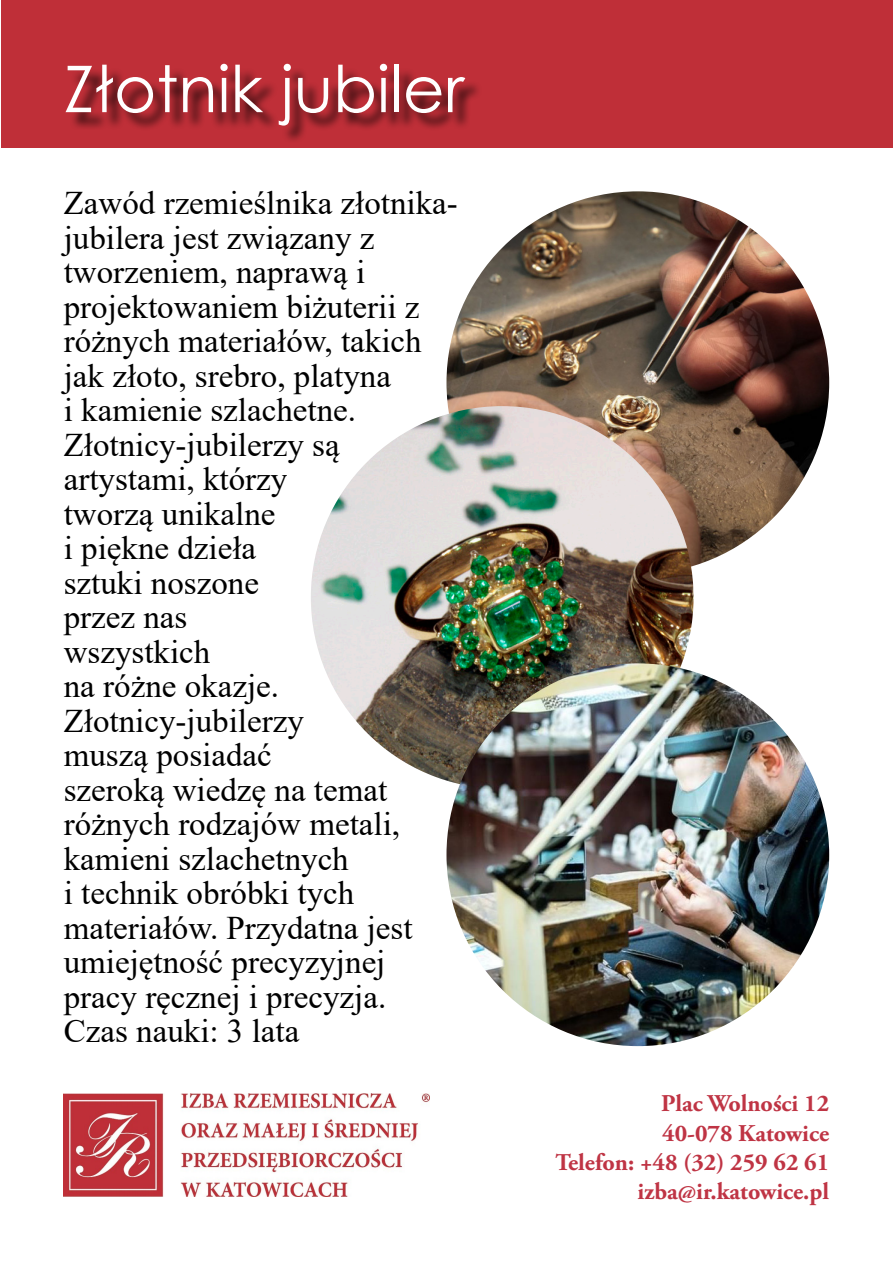
<style>
.page{position:relative;width:893px;height:1263px;background:#fff}
.page>*{position:absolute;margin:0;border:0;box-sizing:border-box;transform-origin:0 0}
.t1{font:64.5px "Century Gothic";color:#fff}
.t2{font:33px/34.5px "Times New Roman";color:#000}
.t3{font:700 24px "Adobe Garamond Pro";color:#bf3444}
</style>
<div class="page">
<div style="left:2px;top:0;width:891px;height:147px;background:#bf2f38"></div>
<div style="left:69px;top:67px;width:414px;height:76px;background:#000;opacity:.75"></div>
<img style="left:446px;top:191px;width:383px;height:383px;border-radius:191px">
<img style="left:311px;top:406px;width:382px;height:383px;border-radius:191px">
<img style="left:446px;top:663px;width:383px;height:383px;border-radius:191px">
<img style="left:64px;top:1094px;width:365px;height:102px">
<p class="t1" style="left:64px;top:44px;width:402px">Złotnik jubiler</p>
<p class="t2" style="left:64px;top:185px;width:396px">Zawód rzemieślnika złotnika&shy;jubilera jest związany z tworzeniem, naprawą i projektowaniem biżuterii z różnych materiałów, takich jak złoto, srebro, platyna<br>i kamienie szlachetne.<br>Złotnicy-jubilerzy są artystami, którzy<br>tworzą unikalne<br>i piękne dzieła<br>sztuki noszone<br>przez nas<br>wszystkich</p>
<p class="t2" style="left:64px;top:668px;width:217px">na różne okazje.</p>
<p class="t2" style="left:64px;top:702px;width:350px">Złotnicy-jubilerzy<br>muszą posiadać<br>szeroką wiedzę na temat różnych rodzajów metali, kamieni szlachetnych<br>i technik obróbki tych materiałów. Przydatna jest</p>
<p class="t2" style="left:64px;top:944px;width:324px">umiejętność precyzyjnej pracy ręcznej i precyzja.</p>
<p class="t2" style="left:64px;top:1013px;width:237px">Czas nauki: 3 lata</p>
<p class="t3" style="left:661px;top:1089px;width:169px">Plac Wolności 12</p>
<p class="t3" style="left:662px;top:1119px;width:168px">40-078 Katowice</p>
<p class="t3" style="left:556px;top:1148px;width:275px">Telefon: +48 (32) 259 62 61</p>
<p class="t3" style="left:638px;top:1177px;width:193px">izba@ir.katowice.pl</p>
</div>
